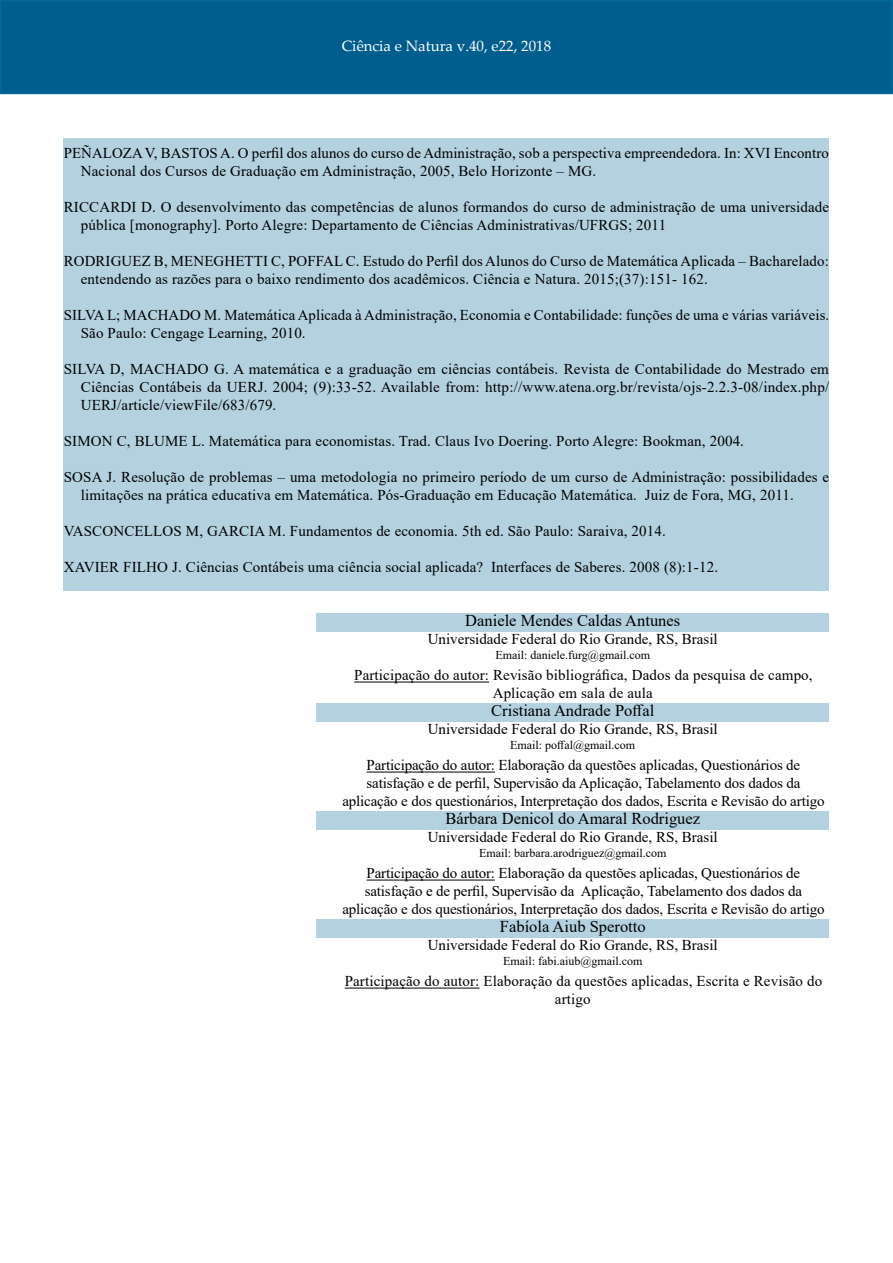
<style>
.page{position:relative;width:893px;height:1263px;background:#fff}
.page>*{position:absolute;margin:0;border:0;box-sizing:border-box;transform-origin:0 0}
.t1{font:16.5px "Times New Roman";color:#000}
.t2{font:15px/18px "Times New Roman";letter-spacing:.01em;color:#000}
.t3{font:15px/18px "Times New Roman";letter-spacing:-.01em;color:#000;text-align:center}
.t4{font:15px "Palatino Linotype";color:#fff}
.t5{font:12px "Times New Roman";color:#000}
</style>
<div class="page">
<div style="left:0;top:0;width:893px;height:94px;background:#005e8e;border:2px solid #056699"></div>
<div style="left:316px;top:613px;width:513px;height:18px;background:#b4d1e0"></div>
<div style="left:316px;top:703px;width:513px;height:18px;background:#b4d1e0"></div>
<div style="left:316px;top:811px;width:513px;height:18px;background:#b4d1e0"></div>
<div style="left:316px;top:919px;width:513px;height:18px;background:#b4d1e0"></div>
<div style="left:64px;top:138px;width:765px;height:452px;background:#b4d1e0"></div>
<hr style="left:354px;top:682px;width:135px;height:1px;background:#000">
<hr style="left:367px;top:772px;width:128px;height:1px;background:#000">
<hr style="left:367px;top:880px;width:128px;height:1px;background:#000">
<hr style="left:345px;top:988px;width:135px;height:1px;background:#000">
<p class="t4" style="left:342px;top:35px;width:211px">Ciência e Natura v.40, e22, 2018</p>
<p class="t2" style="left:81px;top:144px;width:749px;text-indent:-17px">PEÑALOZA V, BASTOS A. O perfil dos alunos do curso de Administração, sob a perspectiva empreendedora. In: XVI Encontro<br>Nacional dos Cursos de Graduação em Administração, 2005, Belo Horizonte – MG.</p>
<p class="t2" style="left:81px;top:198px;width:750px;text-indent:-17px">RICCARDI D. O desenvolvimento das competências de alunos formandos do curso de administração de uma universidade pública [monography]. Porto Alegre: Departamento de Ciências Administrativas/UFRGS; 2011</p>
<p class="t2" style="left:81px;top:252px;width:749px;text-indent:-17px">RODRIGUEZ B, MENEGHETTI C, POFFAL C. Estudo do Perfil dos Alunos do Curso de Matemática Aplicada – Bacharelado: entendendo as razões para o baixo rendimento dos acadêmicos. Ciência e Natura. 2015;(37):151- 162.</p>
<p class="t2" style="left:81px;top:306px;width:750px;text-indent:-17px">SILVA L; MACHADO M. Matemática Aplicada à Administração, Economia e Contabilidade: funções de uma e várias variáveis.<br>São Paulo: Cengage Learning, 2010.</p>
<p class="t2" style="left:81px;top:360px;width:750px;text-align:justify;text-indent:-17px">SILVA D, MACHADO G. A matemática e a graduação em ciências contábeis. Revista de Contabilidade do Mestrado em Ciências Contábeis da UERJ. 2004; (9):33-52. Available from: http://www.atena.org.br/revista/ojs-2.2.3-08/index.php/ UERJ/article/viewFile/683/679.</p>
<p class="t2" style="left:64px;top:432px;width:682px">SIMON C, BLUME L. Matemática para economistas. Trad. Claus Ivo Doering. Porto Alegre: Bookman, 2004.</p>
<p class="t2" style="left:81px;top:468px;width:750px;text-indent:-17px">SOSA J. Resolução de problemas – uma metodologia no primeiro período de um curso de Administração: possibilidades e limitações na prática educativa em Matemática. Pós-Graduação em Educação Matemática. Juiz de Fora, MG, 2011.</p>
<p class="t2" style="left:64px;top:522px;width:604px">VASCONCELLOS M, GARCIA M. Fundamentos de economia. 5th ed. São Paulo: Saraiva, 2014.</p>
<p class="t2" style="left:64px;top:558px;width:656px">XAVIER FILHO J. Ciências Contábeis uma ciência social aplicada? Interfaces de Saberes. 2008 (8):1-12.</p>
<p class="t1" style="left:465px;top:609px;width:216px">Daniele Mendes Caldas Antunes</p>
<p class="t2" style="left:428px;top:630px;width:291px">Universidade Federal do Rio Grande, RS, Brasil</p>
<p class="t5" style="left:496px;top:646px;width:156px">Email: daniele.furg@gmail.com</p>
<p class="t2" style="left:493px;top:666px;width:321px;text-indent:-138px">Participação do autor: Revisão bibliográfica, Dados da pesquisa de campo,<br>Aplicação em sala de aula</p>
<p class="t1" style="left:491px;top:699px;width:165px">Cristiana Andrade Poffal</p>
<p class="t2" style="left:428px;top:720px;width:291px">Universidade Federal do Rio Grande, RS, Brasil</p>
<p class="t5" style="left:510px;top:736px;width:126px">Email: poffal@gmail.com</p>
<p class="t3" style="left:342px;top:756px;width:484px">Participação do autor: Elaboração da questões aplicadas, Questionários de satisfação e de perfil, Supervisão da Aplicação, Tabelamento dos dados da aplicação e dos questionários, Interpretação dos dados, Escrita e Revisão do artigo</p>
<p class="t1" style="left:445px;top:807px;width:256px">Bárbara Denicol do Amaral Rodriguez</p>
<p class="t2" style="left:428px;top:828px;width:291px">Universidade Federal do Rio Grande, RS, Brasil</p>
<p class="t5" style="left:479px;top:844px;width:189px">Email: barbara.arodriguez@gmail.com</p>
<p class="t3" style="left:342px;top:864px;width:484px">Participação do autor: Elaboração da questões aplicadas, Questionários de satisfação e de perfil, Supervisão da Aplicação, Tabelamento dos dados da aplicação e dos questionários, Interpretação dos dados, Escrita e Revisão do artigo</p>
<p class="t1" style="left:500px;top:915px;width:147px">Fabíola Aiub Sperotto</p>
<p class="t2" style="left:428px;top:936px;width:291px">Universidade Federal do Rio Grande, RS, Brasil</p>
<p class="t5" style="left:503px;top:952px;width:141px">Email: fabi.aiub@gmail.com</p>
<p class="t2" style="left:555px;top:972px;width:269px;text-indent:-210px">Participação do autor: Elaboração da questões aplicadas, Escrita e Revisão do artigo</p>
</div>
